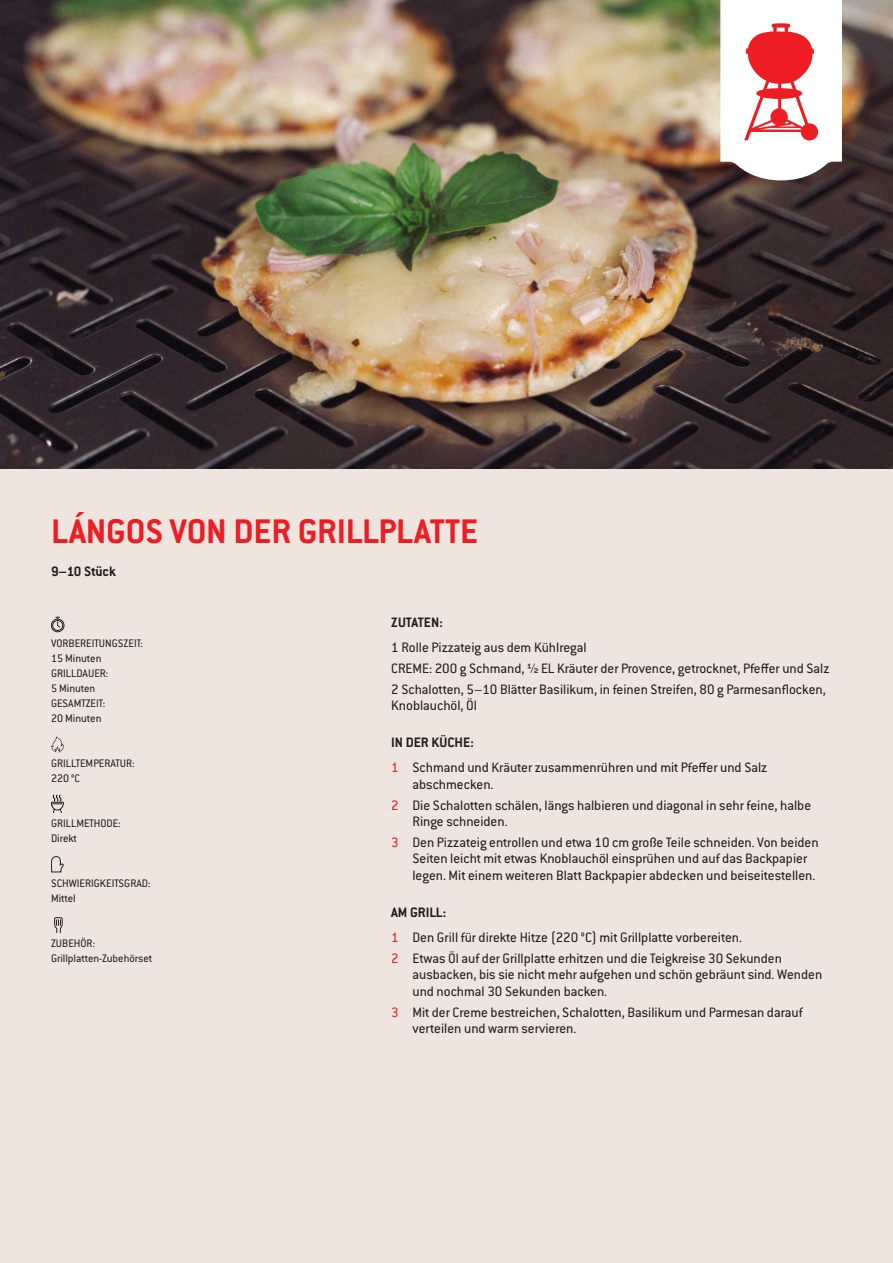
<style>
.page{position:relative;width:893px;height:1263px;background:#eee6de}
.page>*{position:absolute;margin:0;border:0;box-sizing:border-box;transform-origin:0 0}
.t1{font:700 37.5px "Conduit ITC Pro";letter-spacing:-.005em;color:#ee1d23}
.t2{font:15px/20.7px "Conduit ITC Pro";color:#231f20}
.t3{font:700 15px "Conduit ITC Pro";color:#231f20}
.t4{font:12px/15px "Conduit ITC Pro";color:#231f20}
.s1{font-family:"Conduit ITC"}
.s2{font-weight:700}
.s3{color:#ee1d23}
</style>
<div class="page">
<img style="left:0;top:0;width:893px;height:469px">
<div style="left:51px;top:619px;width:13px;height:13px;border:1px solid #231f20;border-radius:50%"></div>
<div style="left:52px;top:620px;width:11px;height:11px;border:1px solid #231f20;border-radius:50%"></div>
<svg style="left:55px;top:617px;width:6px;height:11px"></svg>
<svg style="left:51px;top:736px;width:13px;height:16px"></svg>
<svg style="left:51px;top:794px;width:13px;height:18px"></svg>
<svg style="left:51px;top:856px;width:13px;height:16px"></svg>
<svg style="left:54px;top:917px;width:9px;height:15px"></svg>
<svg style="left:720px;top:0;width:122px;height:180px;background:#f2c8c9"></svg>
<h1 class="t1" style="left:51px;top:510px;width:428px">LÁNGOS VON DER GRILLPLATTE</h1>
<p class="t3" style="left:51px;top:563px;width:66px">9–10 Stück</p>
<p class="t4" style="left:51px;top:636px;width:94px">VORBEREITUNGSZEIT:<br>15 Minuten<br>GRILLDAUER:<br>5 Minuten<br>GESAMTZEIT:<br>20 Minuten</p>
<p class="t4" style="left:51px;top:756px;width:85px">GRILLTEMPERATUR:<br>220 <span class="s1">°C</span></p>
<p class="t4" style="left:51px;top:816px;width:71px">GRILLMETHODE:<br>Direkt</p>
<p class="t4" style="left:51px;top:876px;width:101px">SCHWIERIGKEITSGRAD:<br>Mittel</p>
<p class="t4" style="left:51px;top:936px;width:103px">ZUBEHÖR:<br>Grillplatten-Zubehörset</p>
<p class="t3" style="left:391px;top:614px;width:53px">ZUTATEN:</p>
<p class="t2" style="left:391px;top:637px;width:440px">1 Rolle Pizzateig aus dem Kühlregal<br>CREME: 200 g Schmand, ½ EL Kräuter der Provence, getrocknet, Pfeffer und Salz<br>2 Schalotten, 5–10 Blätter Basilikum, in feinen Streifen, 80 g Parmesanflocken,</p>
<p class="t2" style="left:391px;top:695px;width:87px">Knoblauchöl, Öl</p>
<p class="t2" style="left:391px;top:730px;width:378px;line-height:25px"><span class="s2">IN DER KÜCHE:<br></span><span class="s3">1</span> Schmand und Kräuter zusammenrühren und mit Pfeffer und Salz</p>
<p class="t2" style="left:391px;top:774px;width:421px;text-indent:21px">abschmecken.<br><span class="s3">2</span> Die Schalotten schälen, längs halbieren und diagonal in sehr feine, halbe</p>
<p class="t2" style="left:391px;top:811px;width:429px;text-indent:21px">Ringe schneiden.<br><span class="s3">3</span> Den Pizzateig entrollen und etwa 10 cm große Teile schneiden. Von beiden</p>
<p class="t2" style="left:412px;top:850px;width:404px;line-height:16.5px">Seiten leicht mit etwas Knoblauchöl einsprühen und auf das Backpapier legen. Mit einem weiteren Blatt Backpapier abdecken und beiseitestellen.</p>
<p class="t2" style="left:391px;top:900px;width:352px;line-height:25px"><span class="s2">AM GRILL:<br></span><span class="s3">1</span> Den Grill für direkte Hitze (220 °C) mit Grillplatte vorbereiten.</p>
<p class="t2" style="left:412px;top:950px;width:411px;line-height:16.5px;text-indent:-21px"><span class="s3">2</span> Etwas Öl auf der Grillplatte erhitzen und die Teigkreise 30 Sekunden ausbacken, bis sie nicht mehr aufgehen und schön gebräunt sind. Wenden und nochmal 30 Sekunden backen.</p>
<p class="t2" style="left:412px;top:1004px;width:392px;line-height:16.5px;text-indent:-21px"><span class="s3">3</span> Mit der Creme bestreichen, Schalotten, Basilikum und Parmesan darauf verteilen und warm servieren.</p>
</div>
